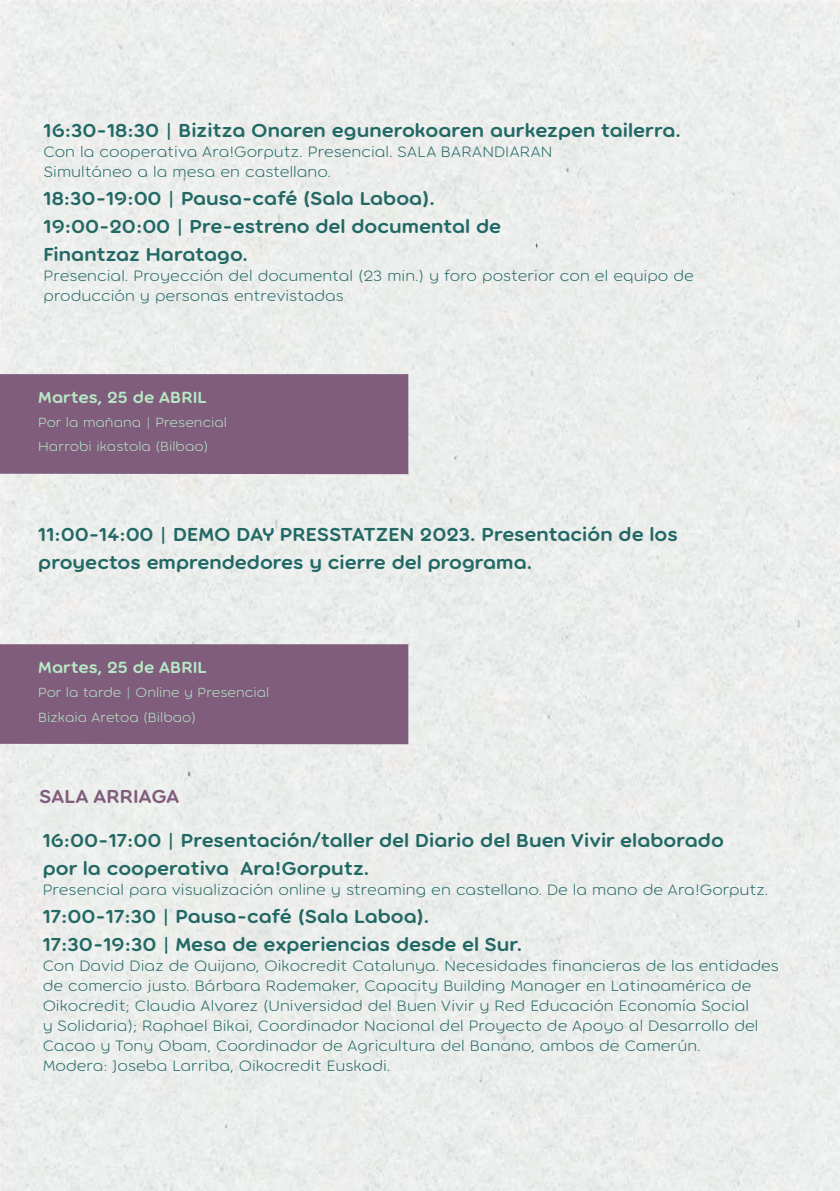
<style>
.page{position:relative;width:840px;height:1191px;background:#fff}
.page>*{position:absolute;margin:0;border:0;box-sizing:border-box;transform-origin:0 0}
.t1{font:600 20px/28px "Torus";color:#226966;scale:1.08 1}
.t2{font:600 20px "Torus";color:#805c7d;scale:1.08 1}
.t3{font:600 17.2px "Torus";color:#b6e9c3;scale:1.08 1}
.t4{font:300 16px/20px "Torus";color:#226966;scale:1.08 1}
.t5{font:300 14px/24.4px "Torus";color:#b6e9c3;scale:1.08 1}
</style>
<div class="page">
<div style="left:1px;top:2px;width:838px;height:1189px;background:#eceeec"></div>
<div style="left:0;top:374px;width:408px;height:100px;background:#805c7d"></div>
<div style="left:0;top:644px;width:408px;height:100px;background:#805c7d"></div>
<p class="t1" style="left:43px;top:116px;width:591px">16:30-18:30 | Bizitza Onaren egunerokoaren aurkezpen tailerra.</p>
<p class="t4" style="left:43px;top:141px;width:472px">Con la cooperativa Ara!Gorputz. Presencial. SALA BARANDIARAN<br>Simultáneo a la mesa en castellano.</p>
<p class="t1" style="left:43px;top:184px;width:425px">18:30-19:00 | Pausa-café (Sala Laboa).<br>19:00-20:00 | Pre-estreno del documental de<br>Finantzaz Haratago.</p>
<p class="t4" style="left:43px;top:265px;width:603px">Presencial. Proyección del documental (23 min.) y foro posterior con el equipo de producción y personas entrevistadas</p>
<p class="t3" style="left:38px;top:387px;width:158px">Martes, 25 de ABRIL</p>
<p class="t5" style="left:38px;top:410px;width:176px">Por la mañana | Presencial<br>Harrobi ikastola (Bilbao)</p>
<p class="t1" style="left:38px;top:519px;width:593px">11:00-14:00 | DEMO DAY PRESSTATZEN 2023. Presentación de los proyectos emprendedores y cierre del programa.</p>
<p class="t3" style="left:38px;top:657px;width:158px">Martes, 25 de ABRIL</p>
<p class="t5" style="left:38px;top:680px;width:215px">Por la tarde | Online y Presencial<br>Bizkaia Aretoa (Bilbao)</p>
<p class="t2" style="left:39px;top:784px;width:131px">SALA ARRIAGA</p>
<p class="t1" style="left:43px;top:825px;width:632px">16:00-17:00 | Presentación/taller del Diario del Buen Vivir elaborado por la cooperativa Ara!Gorputz.</p>
<p class="t4" style="left:43px;top:879px;width:673px">Presencial para visualización online y streaming en castellano. De la mano de Ara!Gorputz.</p>
<p class="t1" style="left:43px;top:901px;width:445px">17:00-17:30 | Pausa-café (Sala Laboa).<br>17:30-19:30 | Mesa de experiencias desde el Sur.</p>
<p class="t4" style="left:43px;top:955px;width:682px">Con David Diaz de Quijano, Oikocredit Catalunya. Necesidades financieras de las entidades de comercio justo. Bárbara Rademaker, Capacity Building Manager en Latinoamérica de Oikocredit; Claudia Alvarez (Universidad del Buen Vivir y Red Educación Economía Social<br>y Solidaria); Raphael Bikai, Coordinador Nacional del Proyecto de Apoyo al Desarrollo del Cacao y Tony Obam, Coordinador de Agricultura del Banano, ambos de Camerún.<br>Modera: Joseba Larriba, Oikocredit Euskadi.</p>
</div>
